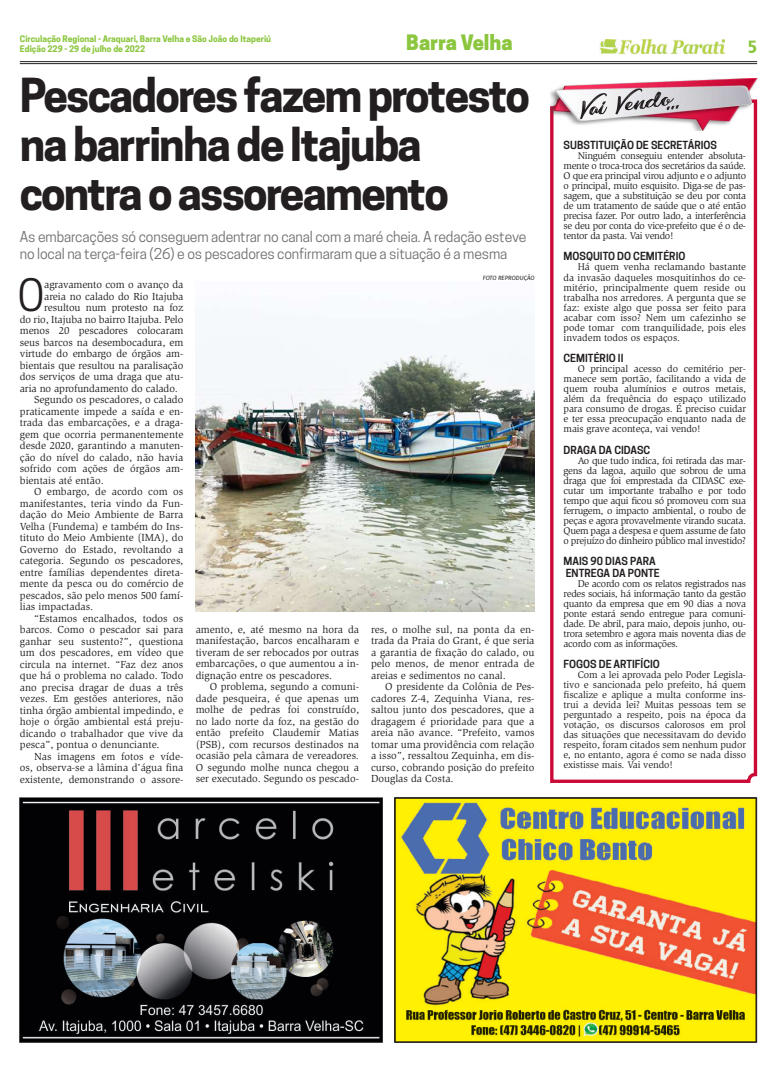
<style>
.page{position:relative;width:777px;height:1078px;background:#fff}
.page>*{position:absolute;margin:0;border:0;box-sizing:border-box;transform-origin:0 0}
.t1{font:700 44px/49px "Cooper Hewitt";letter-spacing:-.04em;color:#231f20}
.t2{font:41.9px "Cooper Hewitt";color:#231f20}
.t3{font:800 20px "Cooper Hewitt";color:#8bc63e}
.t4{font:18px "Humanist 777 BT Black Condensed B";color:#8bc63e}
.t5{font:14px/16.8px "Cooper Hewitt";letter-spacing:-.01em;color:#6c6d70}
.t6{font:10.5px/11.5px "Slimbach Std";color:#231f20;text-align:justify}
.t7{font:600 10.5px/11.5px "Cooper Hewitt";color:#231f20}
.t8{font:10px/10px "Slimbach Std";letter-spacing:-.03em;color:#231f20;text-align:justify}
.t9{font:700 8.5px/10px "Cooper Hewitt";color:#8bc63e}
.t10{font:italic 6px "Fira Sans";color:#231f20}
</style>
<div class="page">
<hr style="left:20px;top:61px;width:737px;height:1px;background:#231f20">
<hr style="left:20px;top:63px;width:737px;height:1px;background:#231f20">
<img style="left:599px;top:40px;width:125px;height:14px">
<img style="left:20px;top:797px;width:363px;height:245px">
<img style="left:396px;top:799px;width:359px;height:241px">
<div style="left:394px;top:797px;width:363px;height:245px;border:1px solid #231f20"></div>
<svg style="left:550px;top:99px;width:208px;height:684px"></svg>
<img style="left:550px;top:79px;width:207px;height:51px">
<svg style="left:576px;top:84px;width:103px;height:35px"></svg>
<img style="left:196px;top:337px;width:338px;height:274px">
<p class="t9" style="left:20px;top:34px;width:253px">Circulação Regional - Araquari, Barra Velha e São João do Itaperiú<br>Edição 229 - 29 de julho de 2022</p>
<h3 class="t3" style="left:406px;top:31px;width:108px">Barra Velha</h3>
<h1 class="t1" style="left:20px;top:71px;width:512px">Pescadores fazem protesto na barrinha de Itajuba contra o assoreamento</h1>
<h3 class="t5" style="left:20px;top:228px;width:508px">As embarcações só conseguem adentrar no canal com a maré cheia. A redação esteve no local na terça-feira (26) e os pescadores confirmaram que a situação é a mesma</h3>
<h2 class="t2" style="left:17px;top:271px;width:29px">O</h2>
<p class="t6" style="left:44px;top:279px;width:141px">agravamento com o avanço da</p>
<p class="t6" style="left:44px;top:290px;width:141px">areia no calado do Rio Itajuba</p>
<p class="t6" style="left:44px;top:302px;width:141px">resultou num protesto na foz</p>
<p class="t6" style="left:20px;top:313px;width:165px">do rio, Itajuba no bairro Itajuba. Pelo</p>
<p class="t6" style="left:20px;top:325px;width:165px">menos 20 pescadores colocaram</p>
<p class="t6" style="left:20px;top:336px;width:165px">seus barcos na desembocadura, em</p>
<p class="t6" style="left:20px;top:348px;width:165px">virtude do embargo de órgãos am-</p>
<p class="t6" style="left:20px;top:359px;width:165px">bientais que resultou na paralisação</p>
<p class="t6" style="left:20px;top:371px;width:165px">dos serviços de uma draga que atu-</p>
<p class="t6" style="left:20px;top:382px;width:160px">aria no aprofundamento do calado.</p>
<p class="t6" style="left:34px;top:394px;width:151px">Segundo os pescadores, o calado</p>
<p class="t6" style="left:20px;top:405px;width:165px">praticamente impede a saída e en-</p>
<p class="t6" style="left:20px;top:417px;width:165px">trada das embarcações, e a draga-</p>
<p class="t6" style="left:20px;top:428px;width:165px">gem que ocorria permanentemente</p>
<p class="t6" style="left:20px;top:440px;width:165px">desde 2020, garantindo a manuten-</p>
<p class="t6" style="left:20px;top:451px;width:165px">ção do nível do calado, não havia</p>
<p class="t6" style="left:20px;top:463px;width:165px">sofrido com ações de órgãos am-</p>
<p class="t6" style="left:20px;top:474px;width:85px">bientais até então.</p>
<p class="t6" style="left:34px;top:486px;width:151px">O embargo, de acordo com os</p>
<p class="t6" style="left:20px;top:497px;width:165px">manifestantes, teria vindo da Fun-</p>
<p class="t6" style="left:20px;top:509px;width:165px">dação do Meio Ambiente de Barra</p>
<p class="t6" style="left:20px;top:520px;width:165px">Velha (Fundema) e também do Ins-</p>
<p class="t6" style="left:20px;top:532px;width:165px">tituto do Meio Ambiente (IMA), do</p>
<p class="t6" style="left:20px;top:543px;width:165px">Governo do Estado, revoltando a</p>
<p class="t6" style="left:20px;top:555px;width:165px">categoria. Segundo os pescadores,</p>
<p class="t6" style="left:20px;top:566px;width:165px">entre famílias dependentes direta-</p>
<p class="t6" style="left:20px;top:578px;width:165px">mente da pesca ou do comércio de</p>
<p class="t6" style="left:20px;top:589px;width:165px">pescados, são pelo menos 500 famí-</p>
<p class="t6" style="left:20px;top:601px;width:75px">lias impactadas.</p>
<p class="t6" style="left:34px;top:612px;width:151px">“Estamos encalhados, todos os</p>
<p class="t6" style="left:20px;top:624px;width:165px">barcos. Como o pescador sai para</p>
<p class="t6" style="left:20px;top:635px;width:165px">ganhar seu sustento?”, questiona</p>
<p class="t6" style="left:20px;top:647px;width:165px">um dos pescadores, em vídeo que</p>
<p class="t6" style="left:20px;top:658px;width:165px">circula na internet. “Faz dez anos</p>
<p class="t6" style="left:20px;top:670px;width:165px">que há o problema no calado. Todo</p>
<p class="t6" style="left:20px;top:681px;width:165px">ano precisa dragar de duas a três</p>
<p class="t6" style="left:20px;top:693px;width:165px">vezes. Em gestões anteriores, não</p>
<p class="t6" style="left:20px;top:704px;width:165px">tinha órgão ambiental impedindo, e</p>
<p class="t6" style="left:20px;top:716px;width:165px">hoje o órgão ambiental está preju-</p>
<p class="t6" style="left:20px;top:727px;width:165px">dicando o trabalhador que vive da</p>
<p class="t6" style="left:20px;top:739px;width:141px">pesca”, pontua o denunciante.</p>
<p class="t6" style="left:34px;top:750px;width:151px">Nas imagens em fotos e víde-</p>
<p class="t6" style="left:20px;top:762px;width:165px">os, observa-se a lâmina d’água fina</p>
<p class="t6" style="left:20px;top:773px;width:165px">existente, demonstrando o assore-</p>
<p class="t10" style="left:483px;top:273px;width:53px">FOTO REPRODUÇÃO</p>
<p class="t6" style="left:196px;top:623px;width:165px">amento, e, até mesmo na hora da manifestação, barcos encalharam e tiveram de ser rebocados por outras embarcações, o que aumentou a in&shy;dignação entre os pescadores.</p>
<p class="t6" style="left:196px;top:681px;width:165px;text-indent:14px">O problema, segundo a comuni&shy;dade pesqueira, é que apenas um molhe de pedras foi construído, no lado norte da foz, na gestão do então prefeito Claudemir Matias (PSB), com recursos destinados na ocasião pela câmara de vereadores.<br>O segundo molhe nunca chegou a ser executado. Segundo os pescado-</p>
<p class="t6" style="left:371px;top:623px;width:165px">res, o molhe sul, na ponta da en&shy;trada da Praia do Grant, é que seria a garantia de fixação do calado, ou pelo menos, de menor entrada de areias e sedimentos no canal.</p>
<p class="t6" style="left:371px;top:681px;width:165px;text-indent:14px">O presidente da Colônia de Pes&shy;cadores Z-4, Zequinha Viana, res&shy;saltou junto dos pescadores, que a dragagem é prioridade para que a areia não avance. “Prefeito, vamos tomar uma providência com relação a isso”, ressaltou Zequinha, em dis&shy;curso, cobrando posição do prefeito Douglas da Costa.</p>
<h3 class="t4" style="left:747px;top:36px;width:11px">5</h3>
<p class="t7" style="left:563px;top:139px;width:155px">SUBSTITUIÇÃO DE SECRETÁRIOS</p>
<p class="t8" style="left:563px;top:151px;width:184px;text-indent:14px">Ninguém conseguiu entender absoluta&shy;mente o troca-troca dos secretários da saúde.<br>O que era principal virou adjunto e o adjunto o principal, muito esquisito. Diga-se de pas&shy;sagem, que a substituição se deu por conta de um tratamento de saúde que o até então precisa fazer. Por outro lado, a interferência se deu por conta do vice-prefeito que é o de&shy;tentor da pasta. Vai vendo!</p>
<p class="t7" style="left:563px;top:251px;width:123px">MOSQUITO DO CEMITÉRIO</p>
<p class="t8" style="left:563px;top:262px;width:184px;text-indent:14px">Há quem venha reclamando bastante da invasão daqueles mosquitinhos do ce&shy;mitério, principalmente quem reside ou trabalha nos arredores. A pergunta que se faz: existe algo que possa ser feito para acabar com isso? Nem um cafezinho se pode tomar com tranquilidade, pois eles invadem todos os espaços.</p>
<p class="t7" style="left:563px;top:352px;width:61px">CEMITÉRIO II</p>
<p class="t8" style="left:563px;top:364px;width:184px;text-indent:14px">O principal acesso do cemitério per&shy;manece sem portão, facilitando a vida de quem rouba alumínios e outros metais, além da frequência do espaço utilizado para consumo de drogas. É preciso cuidar e ter essa preocupação enquanto nada de mais grave aconteça, vai vendo!</p>
<p class="t7" style="left:563px;top:444px;width:88px">DRAGA DA CIDASC</p>
<p class="t8" style="left:563px;top:455px;width:184px;text-indent:14px">Ao que tudo indica, foi retirada das mar&shy;gens da lagoa, aquilo que sobrou de uma draga que foi emprestada da CIDASC exe&shy;cutar um importante trabalho e por todo tempo que aqui ficou só promoveu com sua ferrugem, o impacto ambiental, o roubo de peças e agora provavelmente virando sucata.<br>Quem paga a despesa e quem assume de fato o prejuízo do dinheiro público mal investido?</p>
<p class="t7" style="left:563px;top:555px;width:98px">MAIS 90 DIAS PARA<br>ENTREGA DA PONTE</p>
<p class="t8" style="left:563px;top:578px;width:184px;text-indent:14px">De acordo com os relatos registrados nas redes sociais, há informação tanto da gestão quanto da empresa que em 90 dias a nova ponte estará sendo entregue para comuni&shy;dade. De abril, para maio, depois junho, ou&shy;trora setembro e agora mais noventa dias de acordo com as informações.</p>
<p class="t7" style="left:563px;top:658px;width:98px">FOGOS DE ARTIFÍCIO</p>
<p class="t8" style="left:563px;top:670px;width:184px;text-indent:14px">Com a lei aprovada pelo Poder Legisla&shy;tivo e sancionada pelo prefeito, há quem fiscalize e aplique a multa conforme ins&shy;trui a devida lei? Muitas pessoas tem se perguntado a respeito, pois na época da votação, os discursos calorosos em prol das situações que necessitavam do devido respeito, foram citados sem nenhum pudor e, no entanto, agora é como se nada disso existisse mais. Vai vendo!</p>
</div>
